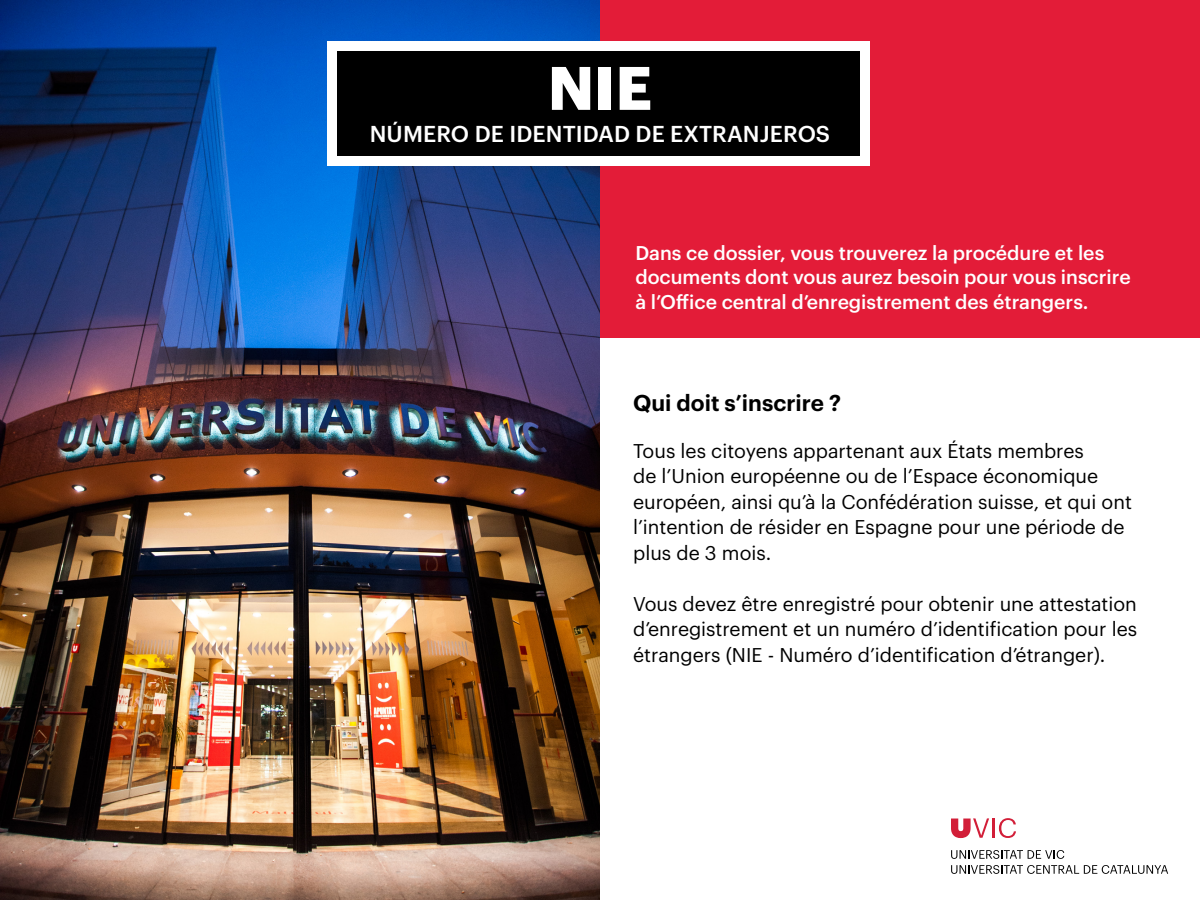
<style>
.page{position:relative;width:1200px;height:900px;background:#fff}
.page>*{position:absolute;margin:0;border:0;box-sizing:border-box;transform-origin:0 0}
.t1{font:700 60px "Graphik";color:#fff}
.t2{font:500 22.5px "Graphik";letter-spacing:.005em;color:#fff}
.t3{font:600 22.5px "Graphik";color:#000}
.t4{font:19.5px/25.5px "Graphik";color:#000}
.t5{font:500 19.5px/24.8px "Graphik";color:#fff}
</style>
<div class="page">
<div style="left:582px;top:0;width:618px;height:338px;background:#e31c38"></div>
<img style="left:0;top:0;width:600px;height:900px">
<div style="left:327px;top:42px;width:543px;height:124px;background:#fff"></div>
<div style="left:337px;top:52px;width:523px;height:104px;background:#000"></div>
<hr style="left:993px;top:818px;width:2px;height:20px;background:#d21e38">
<svg style="left:999px;top:818px;width:17px;height:20px"></svg>
<svg style="left:951px;top:850px;width:113px;height:9px"></svg>
<svg style="left:951px;top:865px;width:217px;height:9px"></svg>
<svg style="left:951px;top:818px;width:38px;height:20px"></svg>
<p class="t1" style="left:548px;top:42px;width:106px">NIE</p>
<p class="t2" style="left:370px;top:117px;width:462px">NÚMERO DE IDENTIDAD DE EXTRANJEROS</p>
<p class="t5" style="left:635px;top:238px;width:497px">Dans ce dossier, vous trouverez la procédure et les documents dont vous aurez besoin pour vous inscrire à l’Office central d’enregistrement des étrangers.</p>
<p class="t3" style="left:633px;top:385px;width:209px">Qui doit s’inscrire ?</p>
<p class="t4" style="left:633px;top:436px;width:500px">Tous les citoyens appartenant aux États membres<br>de l’Union européenne ou de l’Espace économique européen, ainsi qu’à la Confédération suisse, et qui ont l’intention de résider en Espagne pour une période de plus de 3 mois.</p>
<p class="t4" style="left:633px;top:589px;width:506px;text-align:justify">Vous devez être enregistré pour obtenir une attestation d’enregistrement et un numéro d’identification pour les étrangers (NIE - Numéro d’identification d’étranger).</p>
</div>
